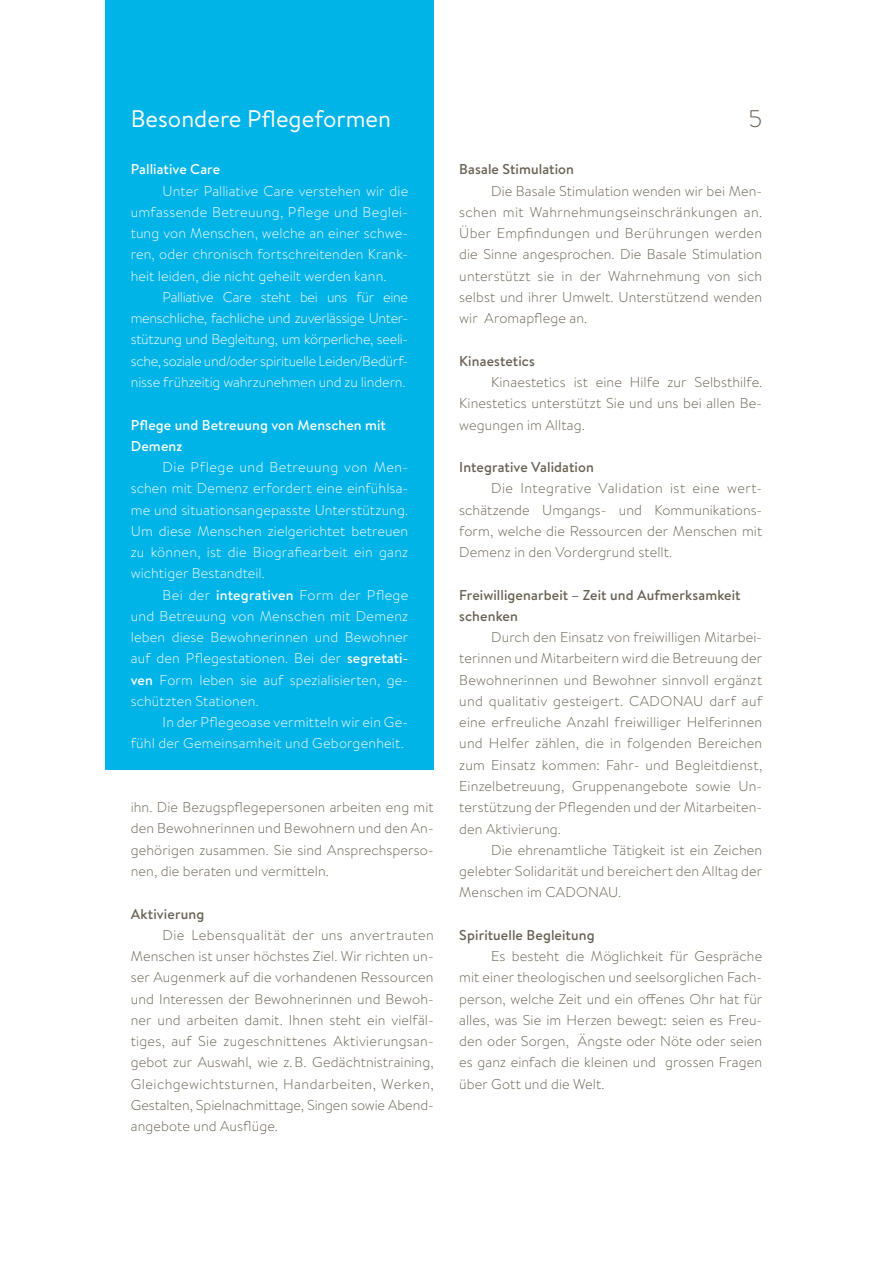
<style>
.page{position:relative;width:893px;height:1263px;background:#fff}
.page>*{position:absolute;margin:0;border:0;box-sizing:border-box;transform-origin:0 0}
.t1{font:24px "Brandon Text";color:#fff}
.t2{font:300 24px "Brandon Text";color:#675f51}
.t3{font:300 14.25px/21.3px "Brandon Text";letter-spacing:.01em;color:#675f51;text-align:justify}
.t4{font:300 14.25px/21.3px "Brandon Text";letter-spacing:.01em;color:#fff;text-align:justify}
.t5{font:500 14.25px/21.3px "Brandon Text";letter-spacing:.01em;color:#675f51}
.t6{font:500 14.25px/21.3px "Brandon Text";letter-spacing:.01em;color:#fff}
.s1{font-weight:500}
</style>
<div class="page">
<div style="left:105px;top:0;width:329px;height:770px;background:#00b4e7"></div>
<h1 class="t1" style="left:131px;top:103px;width:262px">Besondere Pflegeformen</h1>
<p class="t6" style="left:131px;top:158px;width:91px">Palliative Care</p>
<p class="t4" style="left:131px;top:180px;width:279px;text-indent:32px">Unter Palliative Care verstehen wir die umfassende Betreuung, Pflege und Beglei&shy;tung von Menschen, welche an einer schwe&shy;ren, oder chronisch fortschreitenden Krank&shy;heit leiden, die nicht geheilt werden kann.</p>
<p class="t4" style="left:131px;top:286px;width:279px;text-indent:32px">Palliative Care steht bei uns für eine menschliche, fachliche und zuverlässige Unter&shy;stützung und Begleitung, um körperliche, seeli&shy;sche, soziale und/oder spirituelle Leiden/Bedürf&shy;nisse frühzeitig wahrzunehmen und zu lindern.</p>
<p class="t6" style="left:131px;top:414px;width:257px">Pflege und Betreuung von Menschen mit<br>Demenz</p>
<p class="t4" style="left:131px;top:456px;width:279px;text-indent:32px">Die Pflege und Betreuung von Men&shy;schen mit Demenz erfordert eine einfühlsa&shy;me und situationsangepasste Unterstützung.<br>Um diese Menschen zielgerichtet betreuen zu können, ist die Biografiearbeit ein ganz wichtiger Bestandteil.</p>
<p class="t4" style="left:131px;top:583px;width:279px;text-indent:32px">Bei der <span class="s1">integrativen</span> Form der Pflege und Betreuung von Menschen mit Demenz leben diese Bewohnerinnen und Bewohner auf den Pflegestationen. Bei der <span class="s1">segretati&shy;ven</span> Form leben sie auf spezialisierten, ge&shy;schützten Stationen.</p>
<p class="t4" style="left:131px;top:711px;width:279px;text-indent:32px">In der Pflegeoase vermitteln wir ein Ge&shy;fühl der Gemeinsamheit und Geborgenheit.</p>
<p class="t3" style="left:131px;top:796px;width:304px">ihn. Die Bezugspflegepersonen arbeiten eng mit den Bewohnerinnen und Bewohnern und den An&shy;gehörigen zusammen. Sie sind Ansprechsperso&shy;nen, die beraten und vermitteln.</p>
<p class="t5" style="left:131px;top:903px;width:75px">Aktivierung</p>
<p class="t3" style="left:131px;top:924px;width:304px;text-indent:32px">Die Lebensqualität der uns anvertrauten Menschen ist unser höchstes Ziel. Wir richten un&shy;ser Augenmerk auf die vorhandenen Ressourcen und Interessen der Bewohnerinnen und Bewoh&shy;ner und arbeiten damit. Ihnen steht ein vielfäl&shy;tiges, auf Sie zugeschnittenes Aktivierungsan&shy;gebot zur Auswahl, wie z.B. Gedächtnistraining, Gleichgewichtsturnen, Handarbeiten, Werken, Gestalten, Spielnachmittage, Singen sowie Abend&shy;angebote und Ausflüge.</p>
<h1 class="t2" style="left:748px;top:103px;width:15px">5</h1>
<p class="t5" style="left:459px;top:158px;width:116px">Basale Stimulation</p>
<p class="t3" style="left:459px;top:180px;width:304px;text-indent:32px">Die Basale Stimulation wenden wir bei Men&shy;schen mit Wahrnehmungseinschränkungen an.<br>Über Empfindungen und Berührungen werden die Sinne angesprochen. Die Basale Stimulation unterstützt sie in der Wahrnehmung von sich selbst und ihrer Umwelt. Unterstützend wenden wir Aromapflege an.</p>
<p class="t5" style="left:459px;top:350px;width:77px">Kinaestetics</p>
<p class="t3" style="left:459px;top:371px;width:304px;text-indent:32px">Kinaestetics ist eine Hilfe zur Selbsthilfe.<br>Kinestetics unterstützt Sie und uns bei allen Be&shy;wegungen im Alltag.</p>
<p class="t5" style="left:459px;top:456px;width:136px">Integrative Validation</p>
<p class="t3" style="left:459px;top:477px;width:304px;text-indent:32px">Die Integrative Validation ist eine wert&shy;schätzende Umgangs- und Kommunikations&shy;form, welche die Ressourcen der Menschen mit Demenz in den Vordergrund stellt.</p>
<p class="t5" style="left:459px;top:584px;width:283px">Freiwilligenarbeit – Zeit und Aufmerksamkeit schenken</p>
<p class="t3" style="left:459px;top:626px;width:304px;text-indent:32px">Durch den Einsatz von freiwilligen Mitarbei&shy;terinnen und Mitarbeitern wird die Betreuung der Bewohnerinnen und Bewohner sinnvoll ergänzt und qualitativ gesteigert. CADONAU darf auf eine erfreuliche Anzahl freiwilliger Helferinnen und Helfer zählen, die in folgenden Bereichen zum Einsatz kommen: Fahr- und Begleitdienst, Einzelbetreuung, Gruppenangebote sowie Un&shy;terstützung der Pflegenden und der Mitarbeiten&shy;den Aktivierung.</p>
<p class="t3" style="left:459px;top:839px;width:304px;text-indent:32px">Die ehrenamtliche Tätigkeit ist ein Zeichen gelebter Solidarität und bereichert den Alltag der Menschen im CADONAU.</p>
<p class="t5" style="left:459px;top:924px;width:137px">Spirituelle Begleitung</p>
<p class="t3" style="left:459px;top:945px;width:304px;text-indent:32px">Es besteht die Möglichkeit für Gespräche mit einer theologischen und seelsorglichen Fach&shy;person, welche Zeit und ein offenes Ohr hat für alles, was Sie im Herzen bewegt: seien es Freu&shy;den oder Sorgen, Ängste oder Nöte oder seien es ganz einfach die kleinen und grossen Fragen über Gott und die Welt.</p>
</div>
